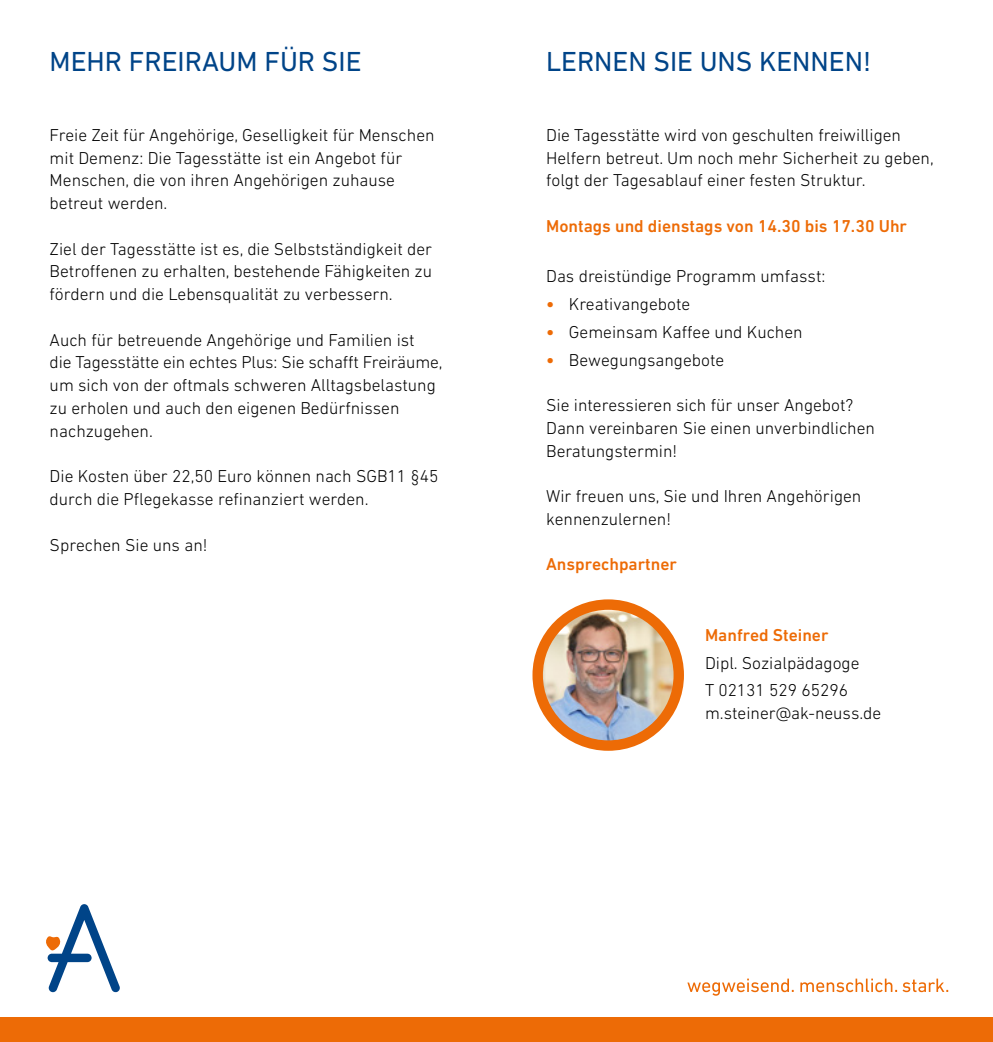
<style>
.page{position:relative;width:993px;height:1042px;background:#fff}
.page>*{position:absolute;margin:0;border:0;box-sizing:border-box;transform-origin:0 0}
.Überschrift{font:28px "DIN Next LT Pro";color:#048}
.Copy_Normal{font:300 17.5px/22.8px "DIN Next LT Pro";color:#000}
.Überschrift_2{font:500 17.5px "DIN Next LT Pro";color:#ed6b06}
.Überschrift_2-2{font:300 17.5px "DIN Next LT Pro";color:#000}
.s1{font-weight:700;color:#ed6b06}
</style>
<div class="page">
<svg style="left:46px;top:904px;width:74px;height:88px"></svg>
<div style="left:0;top:1017px;width:992px;height:25px;background:#ed6b06"></div>
<svg style="left:687px;top:978px;width:260px;height:17px"></svg>
<img style="left:537px;top:604px;width:141px;height:141px;border-radius:70px">
<div style="left:532px;top:599px;width:151px;height:152px;border:10px solid #ed6b06;border-radius:50%"></div>
<p class="Überschrift" style="left:50px;top:45px;width:313px">MEHR FREIRAUM FÜR SIE</p>
<p class="Überschrift" style="left:546px;top:45px;width:326px">LERNEN SIE UNS KENNEN!</p>
<p class="Copy_Normal" style="left:50px;top:123px;width:386px">Freie Zeit für Angehörige, Geselligkeit für Menschen mit Demenz: Die Tagesstätte ist ein Angebot für Menschen, die von ihren Angehörigen zuhause betreut werden.</p>
<p class="Copy_Normal" style="left:50px;top:237px;width:384px;text-align:justify">Ziel der Tagesstätte ist es, die Selbstständigkeit der Betroffenen zu erhalten, bestehende Fähigkeiten zu fördern und die Lebensqualität zu verbessern.</p>
<p class="Copy_Normal" style="left:50px;top:328px;width:394px">Auch für betreuende Angehörige und Familien ist<br>die Tagesstätte ein echtes Plus: Sie schafft Freiräume, um sich von der oftmals schweren Alltagsbelastung zu erholen und auch den eigenen Bedürfnissen nachzugehen.</p>
<p class="Copy_Normal" style="left:50px;top:465px;width:390px">Die Kosten über 22,50 Euro können nach SGB11 §45 durch die Pflegekasse refinanziert werden.</p>
<p class="Copy_Normal" style="left:50px;top:533px;width:159px">Sprechen Sie uns an!</p>
<p class="Copy_Normal" style="left:546px;top:123px;width:389px">Die Tagesstätte wird von geschulten freiwilligen<br>Helfern betreut. Um noch mehr Sicherheit zu geben, folgt der Tagesablauf einer festen Struktur.</p>
<p class="Überschrift_2" style="left:546px;top:216px;width:362px">Montags und dienstags von 14.30 bis 17.30 Uhr</p>
<p class="Copy_Normal" style="left:546px;top:265px;width:281px">Das dreistündige Programm umfasst:</p>
<p class="Copy_Normal" style="left:546px;top:293px;width:145px"><span class="s1">•</span> Kreativangebote</p>
<p class="Copy_Normal" style="left:546px;top:320px;width:258px"><span class="s1">•</span> Gemeinsam Kaffee und Kuchen</p>
<p class="Copy_Normal" style="left:546px;top:348px;width:180px"><span class="s1">•</span> Bewegungsangebote</p>
<p class="Copy_Normal" style="left:546px;top:393px;width:309px">Sie interessieren sich für unser Angebot?</p>
<p class="Copy_Normal" style="left:546px;top:416px;width:330px">Dann vereinbaren Sie einen unverbindlichen<br>Beratungstermin!</p>
<p class="Copy_Normal" style="left:546px;top:484px;width:316px">Wir freuen uns, Sie und Ihren Angehörigen kennenzulernen!</p>
<p class="Überschrift_2" style="left:546px;top:554px;width:132px">Ansprechpartner</p>
<p class="Überschrift_2" style="left:704px;top:625px;width:125px">Manfred Steiner</p>
<p class="Überschrift_2-2" style="left:704px;top:653px;width:156px">Dipl. Sozialpädagoge</p>
<p class="Copy_Normal" style="left:704px;top:679px;width:144px">T 02131 529 65296</p>
<p class="Copy_Normal" style="left:704px;top:702px;width:178px">m.steiner@ak-neuss.de</p>
</div>
